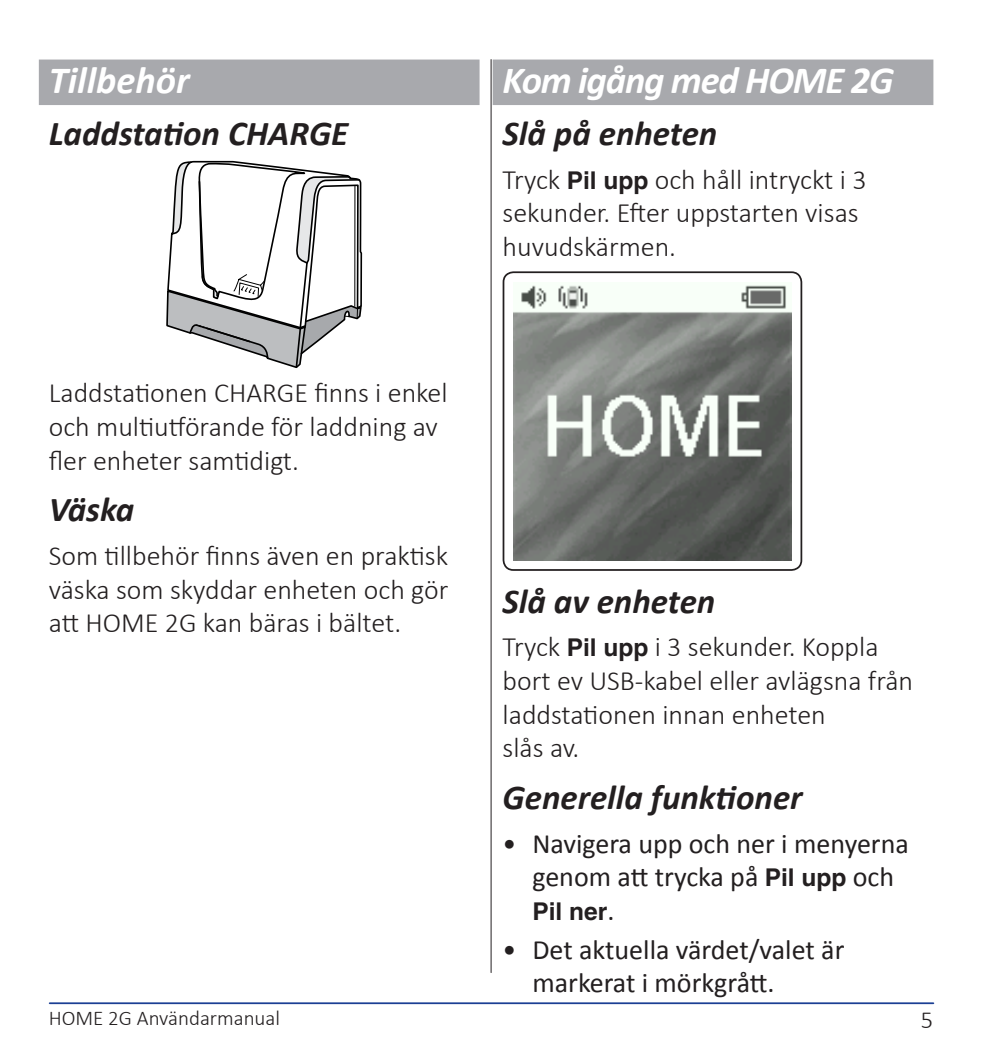
<style>
.page{position:relative;width:993px;height:1052px;background:#fff}
.page>*{position:absolute;margin:0;border:0;box-sizing:border-box;transform-origin:0 0}
.Rubrik_1{font:italic 700 38.5px "Calibri";letter-spacing:-.03em;color:#fff}
.Rubrik_1-2{font:italic 700 38.5px "Calibri";color:#fff}
.Rubrik_2{font:italic 700 35px "Calibri";color:#231f20}
.Brödtext{font:300 28px/33.6px "Calibri";color:#231f20}
.t1{font:28px/33.6px "Calibri";color:#231f20;text-align:center}
.t2{font:700 24.5px "Helvetica LT Std";color:#231f20}
.t3{font:300 24.5px "Calibri";color:#231f20}
.t4{font:300 21px "Calibri";color:#231f20}
.s1{font-family:"Helvetica LT Std";font-weight:700;font-size:24.5px}
.s2{font-family:"Calibri";font-weight:400;font-size:28px}
</style>
<div class="page">
<hr style="left:50px;top:1002px;width:883px;height:2px;background:#1b3f94">
<hr style="left:490px;top:60px;width:1px;height:912px;background:#231f20">
<div style="left:39px;top:60px;width:440px;height:45px;background:#a8a9ad"></div>
<svg style="left:166px;top:161px;width:196px;height:207px"></svg>
<div style="left:492px;top:60px;width:441px;height:45px;background:#a8a9ad"></div>
<img style="left:513px;top:285px;width:278px;height:275px">
<div style="left:502px;top:271px;width:300px;height:300px;border:2px solid #231f20;border-radius:10px"></div>
<p class="Rubrik_1-2" style="left:49px;top:56px;width:142px">Tillbehör</p>
<p class="Rubrik_2" style="left:49px;top:111px;width:301px">Laddstation CHARGE</p>
<p class="Brödtext" style="left:49px;top:376px;width:400px">Laddstationen CHARGE finns i enkel och multiutförande för laddning av fler enheter samtidigt.</p>
<p class="Rubrik_2" style="left:49px;top:487px;width:87px">Väska</p>
<p class="Brödtext" style="left:49px;top:538px;width:401px;text-align:justify">Som tillbehör finns även en praktisk väska som skyddar enheten och gör att HOME 2G kan bäras i bältet.</p>
<p class="Rubrik_1" style="left:502px;top:56px;width:392px">Kom igång med HOME 2G</p>
<p class="Rubrik_2" style="left:502px;top:111px;width:216px">Slå på enheten</p>
<p class="Brödtext" style="left:502px;top:162px;width:365px">Tryck <span class="s1">Pil upp</span> och håll intryckt i 3 sekunder. Efter uppstarten visas huvudskärmen.</p>
<p class="Rubrik_2" style="left:502px;top:579px;width:214px">Slå av enheten</p>
<p class="Brödtext" style="left:502px;top:630px;width:412px">Tryck <span class="s1">Pil upp</span> i 3 sekunder. Koppla bort ev USB-kabel eller avlägsna från laddstationen innan enheten<br>slås av.</p>
<p class="Rubrik_2" style="left:502px;top:775px;width:301px">Generella funktioner</p>
<p class="t1" style="left:502px;top:826px;width:407px">• Navigera upp och ner i menyerna genom att trycka på <span class="s1">Pil upp</span> och</p>
<p class="t2" style="left:532px;top:896px;width:83px">Pil ner<span class="s2">.</span></p>
<p class="t1" style="left:532px;top:932px;width:313px;text-align:left;text-indent:-30px">• Det aktuella värdet/valet är markerat i mörkgrått.</p>
<p class="t4" style="left:49px;top:1005px;width:233px">HOME 2G Användarmanual</p>
<p class="t3" style="left:920px;top:1004px;width:14px">5</p>
</div>
